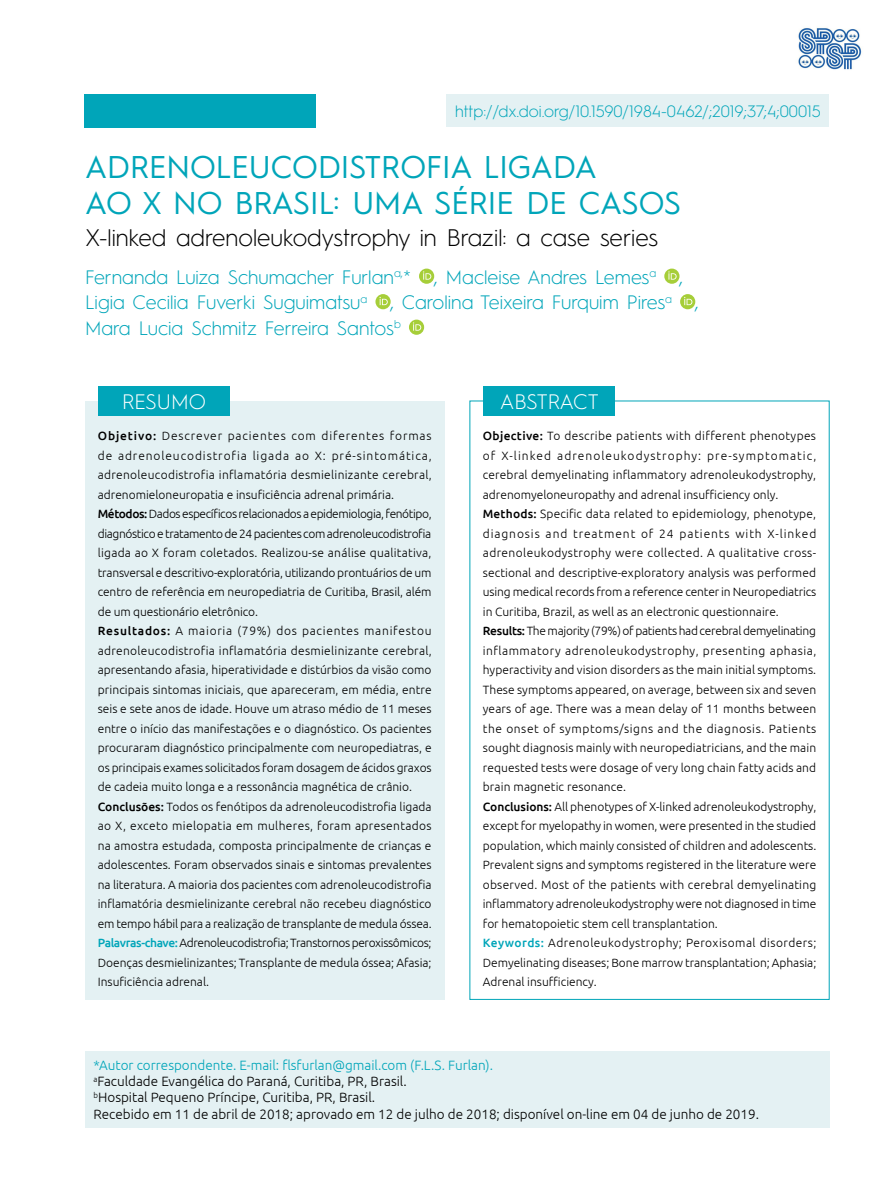
<style>
.page{position:relative;width:893px;height:1191px;background:#fff}
.page>*{position:absolute;margin:0;border:0;box-sizing:border-box;transform-origin:0 0}
.zp_Título_PT{font:31.5px/36px "Hurme Geometric Sans 1";color:#00a5b9}
.zp_Título_IN{font:300 24px "Hurme Geometric Sans 1";color:#000}
.zp_Resumo_Abstract_t{font:300 21px "Hurme Geometric Sans 1";letter-spacing:-.005em;color:#fff}
.zp_Autor{font:300 19.5px/25.5px "Hurme Geometric Sans 1";color:#00a5b9}
.zp_Doi{font:300 16.5px "Hurme Geometric Sans 1";color:#00a5b9}
.zp_Titulações{font:300 13.5px "Ubuntu";color:#000}
.zp_Autor_corresponde{font:300 13.5px "Ubuntu";color:#00a5b9}
.zp_Resumo_Abstract{font:300 12px/19.5px "Ubuntu";color:#000;text-align:justify}
.zp__Palavras-chave_k{font:300 12px/19.5px "Ubuntu";color:#000;text-align:justify}
.s1{font-weight:500}
.s2{font-weight:500;color:#00a5b9}
</style>
<div class="page">
<div style="left:85px;top:401px;width:359px;height:598px;background:#e4f1f3"></div>
<div style="left:98px;top:386px;width:132px;height:30px;background:#00a5b9"></div>
<div style="left:483px;top:386px;width:132px;height:30px;background:#00a5b9"></div>
<div style="left:85px;top:1051px;width:744px;height:76px;background:#e4f1f3"></div>
<svg style="left:419px;top:268px;width:15px;height:16px"></svg>
<svg style="left:423px;top:271px;width:8px;height:9px"></svg>
<svg style="left:664px;top:268px;width:15px;height:16px"></svg>
<svg style="left:668px;top:271px;width:9px;height:9px"></svg>
<svg style="left:375px;top:294px;width:16px;height:15px"></svg>
<svg style="left:380px;top:297px;width:8px;height:8px"></svg>
<svg style="left:680px;top:294px;width:15px;height:15px"></svg>
<svg style="left:684px;top:297px;width:8px;height:8px"></svg>
<svg style="left:409px;top:319px;width:15px;height:16px"></svg>
<svg style="left:413px;top:322px;width:8px;height:9px"></svg>
<div style="left:446px;top:94px;width:383px;height:32px;background:#e4f1f3"></div>
<img style="left:798px;top:27px;width:64px;height:43px">
<div style="left:85px;top:94px;width:231px;height:33px;background:#00a5b9"></div>
<p class="zp_Doi" style="left:455px;top:100px;width:367px">http://dx.doi.org/10.1590/1984-0462/;2019;37;4;00015</p>
<p class="zp_Título_PT" style="left:85px;top:147px;width:598px">ADRENOLEUCODISTROFIA LIGADA<br>AO X NO BRASIL: UMA SÉRIE DE CASOS</p>
<p class="zp_Título_IN" style="left:85px;top:221px;width:575px">X-linked adrenoleukodystrophy in Brazil: a case series</p>
<p class="zp_Autor" style="left:85px;top:263px;width:615px">Fernanda Luiza Schumacher Furlan<sup>a,</sup>* , Macleise Andres Lemes<sup>a</sup> ,<br>Ligia Cecilia Fuverki Suguimatsu<sup>a</sup> , Carolina Teixeira Furquim Pires<sup>a</sup> ,<br>Mara Lucia Schmitz Ferreira Santos<sup>b</sup></p>
<p class="zp_Resumo_Abstract_t" style="left:122px;top:387px;width:85px">RESUMO</p>
<p class="zp_Resumo_Abstract_t" style="left:500px;top:387px;width:100px">ABSTRACT</p>
<p class="zp_Resumo_Abstract" style="left:98px;top:426px;width:335px"><span class="s1">Objetivo:</span> Descrever pacientes com diferentes formas de adrenoleucodistrofia ligada ao X: pré-sintomática, adrenoleucodistrofia inflamatória desmielinizante cerebral, adrenomieloneuropatia e insuficiência adrenal primária.</p>
<p class="zp_Resumo_Abstract" style="left:98px;top:504px;width:335px"><span class="s1">Métodos:</span> Dados específicos relacionados a epidemiologia, fenótipo, diagnóstico e tratamento de 24 pacientes com adrenoleucodistrofia ligada ao X foram coletados. Realizou-se análise qualitativa, transversal e descritivo-exploratória, utilizando prontuários de um centro de referência em neuropediatria de Curitiba, Brasil, além de um questionário eletrônico.</p>
<p class="zp_Resumo_Abstract" style="left:98px;top:621px;width:335px"><span class="s1">Resultados:</span> A maioria (79%) dos pacientes manifestou adrenoleucodistrofia inflamatória desmielinizante cerebral, apresentando afasia, hiperatividade e distúrbios da visão como principais sintomas iniciais, que apareceram, em média, entre seis e sete anos de idade. Houve um atraso médio de 11 meses entre o início das manifestações e o diagnóstico. Os pacientes procuraram diagnóstico principalmente com neuropediatras, e os principais exames solicitados foram dosagem de ácidos graxos de cadeia muito longa e a ressonância magnética de crânio.</p>
<p class="zp_Resumo_Abstract" style="left:98px;top:796px;width:336px"><span class="s1">Conclusões:</span> Todos os fenótipos da adrenoleucodistrofia ligada ao X, exceto mielopatia em mulheres, foram apresentados na amostra estudada, composta principalmente de crianças e adolescentes. Foram observados sinais e sintomas prevalentes na literatura. A maioria dos pacientes com adrenoleucodistrofia inflamatória desmielinizante cerebral não recebeu diagnóstico em tempo hábil para a realização de transplante de medula óssea.</p>
<p class="zp__Palavras-chave_k" style="left:98px;top:933px;width:335px"><span class="s2">Palavras-chave:</span> Adrenoleucodistrofia; Transtornos peroxissômicos; Doenças desmielinizantes; Transplante de medula óssea; Afasia; Insuficiência adrenal.</p>
<p class="zp_Resumo_Abstract" style="left:483px;top:426px;width:335px"><span class="s1">Objective:</span> To describe patients with different phenotypes of X-linked adrenoleukodystrophy: pre-symptomatic, cerebral demyelinating inflammatory adrenoleukodystrophy, adrenomyeloneuropathy and adrenal insufficiency only.</p>
<p class="zp_Resumo_Abstract" style="left:483px;top:504px;width:335px"><span class="s1">Methods:</span> Specific data related to epidemiology, phenotype, diagnosis and treatment of 24 patients with X-linked adrenoleukodystrophy were collected. A qualitative cross&shy;sectional and descriptive-exploratory analysis was performed using medical records from a reference center in Neuropediatrics in Curitiba, Brazil, as well as an electronic questionnaire.</p>
<p class="zp_Resumo_Abstract" style="left:483px;top:621px;width:335px"><span class="s1">Results:</span> The majority (79%) of patients had cerebral demyelinating inflammatory adrenoleukodystrophy, presenting aphasia, hyperactivity and vision disorders as the main initial symptoms.<br>These symptoms appeared, on average, between six and seven years of age. There was a mean delay of 11 months between the onset of symptoms/signs and the diagnosis. Patients sought diagnosis mainly with neuropediatricians, and the main requested tests were dosage of very long chain fatty acids and brain magnetic resonance.</p>
<p class="zp_Resumo_Abstract" style="left:483px;top:796px;width:335px"><span class="s1">Conclusions:</span> All phenotypes of X-linked adrenoleukodystrophy, except for myelopathy in women, were presented in the studied population, which mainly consisted of children and adolescents.<br>Prevalent signs and symptoms registered in the literature were observed. Most of the patients with cerebral demyelinating inflammatory adrenoleukodystrophy were not diagnosed in time for hematopoietic stem cell transplantation.</p>
<p class="zp__Palavras-chave_k" style="left:483px;top:933px;width:335px"><span class="s2">Keywords:</span> Adrenoleukodystrophy; Peroxisomal disorders; Demyelinating diseases; Bone marrow transplantation; Aphasia; Adrenal insufficiency.</p>
<p class="zp_Autor_corresponde" style="left:94px;top:1057px;width:401px">*Autor correspondente. E-mail: flsfurlan@gmail.com (F.L.S. Furlan).</p>
<p class="zp_Titulações" style="left:94px;top:1073px;width:315px"><sup>a</sup>Faculdade Evangélica do Paraná, Curitiba, PR, Brasil.</p>
<p class="zp_Titulações" style="left:94px;top:1089px;width:283px"><sup>b</sup>Hospital Pequeno Príncipe, Curitiba, PR, Brasil.</p>
<p class="zp_Titulações" style="left:94px;top:1105px;width:667px">Recebido em 11 de abril de 2018; aprovado em 12 de julho de 2018; disponível on-line em 04 de junho de 2019.</p>
</div>
